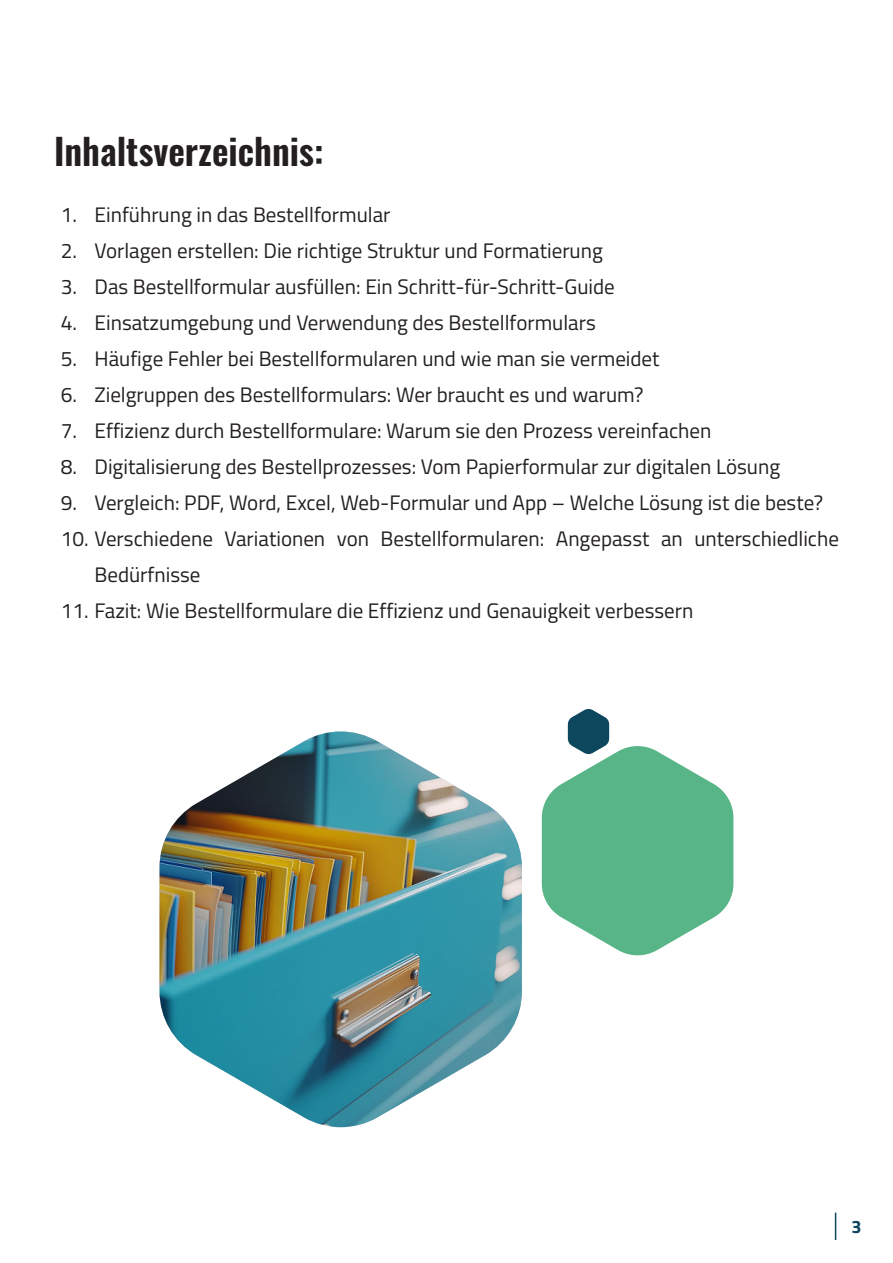
<style>
.page{position:relative;width:893px;height:1263px;background:#fff}
.page>*{position:absolute;margin:0;border:0;box-sizing:border-box;transform-origin:0 0}
.t1{font:600 36px "Oswald";color:#231f20}
.t2{font:21px/36px "Titillium Web";color:#231f20}
.t3{font:700 18px "Titillium Web";color:#0d475e}
</style>
<div class="page">
<img style="left:160px;top:731px;width:362px;height:396px">
<svg style="left:542px;top:709px;width:191px;height:247px"></svg>
<svg style="left:835px;top:1212px;width:1px;height:28px"></svg>
<h1 class="t1" style="left:54px;top:136px;width:271px">Inhaltsverzeichnis:</h1>
<p class="t2" style="left:61px;top:197px;width:331px">1. Einführung in das Bestellformular</p>
<p class="t2" style="left:61px;top:233px;width:544px">2. Vorlagen erstellen: Die richtige Struktur und Formatierung</p>
<p class="t2" style="left:61px;top:269px;width:556px">3. Das Bestellformular ausfüllen: Ein Schritt-für-Schritt-Guide</p>
<p class="t2" style="left:61px;top:305px;width:537px">4. Einsatzumgebung und Verwendung des Bestellformulars</p>
<p class="t2" style="left:61px;top:341px;width:600px">5. Häufige Fehler bei Bestellformularen und wie man sie vermeidet</p>
<p class="t2" style="left:61px;top:377px;width:584px">6. Zielgruppen des Bestellformulars: Wer braucht es und warum?</p>
<p class="t2" style="left:61px;top:413px;width:652px">7. Effizienz durch Bestellformulare: Warum sie den Prozess vereinfachen</p>
<p class="t2" style="left:61px;top:449px;width:721px">8. Digitalisierung des Bestellprozesses: Vom Papierformular zur digitalen Lösung</p>
<p class="t2" style="left:61px;top:485px;width:764px">9. Vergleich: PDF, Word, Excel, Web-Formular und App – Welche Lösung ist die beste?</p>
<p class="t2" style="left:94px;top:521px;width:746px;text-indent:-34px">10. Verschiedene Variationen von Bestellformularen: Angepasst an unterschiedliche<br>Bedürfnisse</p>
<p class="t2" style="left:61px;top:593px;width:634px">11. Fazit: Wie Bestellformulare die Effizienz und Genauigkeit verbessern</p>
<p class="t3" style="left:851px;top:1220px;width:12px">3</p>
</div>
